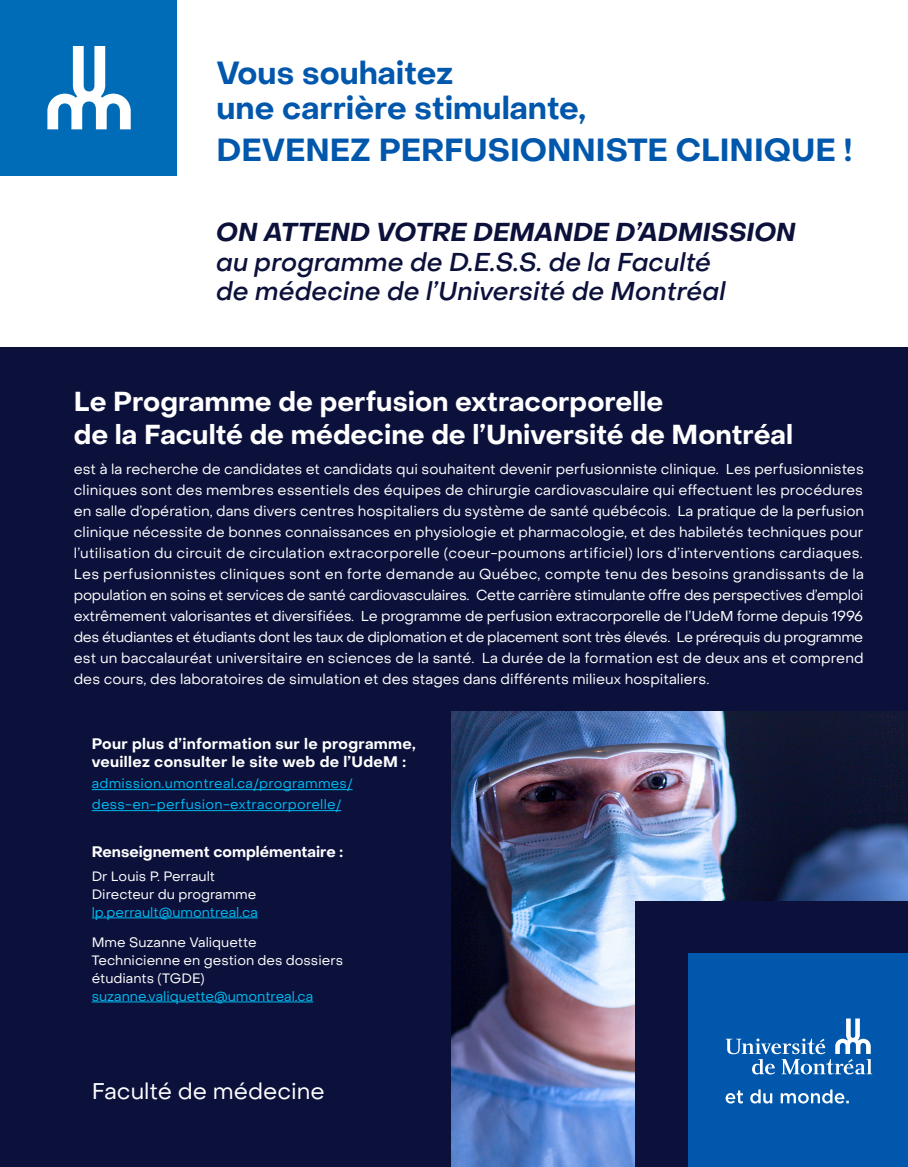
<style>
.page{position:relative;width:908px;height:1167px;background:#fff}
.page>*{position:absolute;margin:0;border:0;box-sizing:border-box;transform-origin:0 0}
.t1{font:700 31.5px "PP Object Sans";color:#0057ac}
.t2{font:700 27px "PP Object Sans";color:#fff}
.t3{font:italic 500 25.5px "PP Object Sans";color:#0b113a}
.t4{font:italic 700 25.5px "PP Object Sans";color:#0b113a}
.t5{font:22.5px "PP Object Sans";color:#fff}
.t6{font:700 15px "PP Object Sans";letter-spacing:.02em;color:#fff}
.t7{font:700 15px "PP Object Sans";color:#fff}
.t8{font:14.25px/21px "PP Object Sans";color:#fff}
.t9{font:14.25px "PP Object Sans";letter-spacing:-.025em;color:#fff}
.t10{font:13.5px/21px "PP Object Sans";letter-spacing:.01em;color:#00baf1}
.t11{font:13.5px "PP Object Sans";color:#fff}
</style>
<div class="page">
<div style="left:0;top:348px;width:907px;height:818px;background:#0b113a"></div>
<img style="left:452px;top:711px;width:455px;height:455px">
<div style="left:634px;top:901px;width:273px;height:265px;background:#0b113a"></div>
<hr style="left:92px;top:917px;width:166px;height:1px;background:#00baf1">
<hr style="left:92px;top:1001px;width:221px;height:1px;background:#00baf1">
<hr style="left:92px;top:789px;width:260px;height:1px;background:#00baf1">
<hr style="left:92px;top:810px;width:249px;height:1px;background:#00baf1">
<div style="left:0;top:0;width:176px;height:175px;background:#006bb6"></div>
<svg style="left:47px;top:46px;width:84px;height:83px"></svg>
<div style="left:688px;top:953px;width:219px;height:213px;background:#0057ac"></div>
<svg style="left:725px;top:1018px;width:147px;height:56px"></svg>
<svg style="left:725px;top:1089px;width:123px;height:14px"></svg>
<p class="t1" style="left:216px;top:54px;width:238px">Vous souhaitez</p>
<p class="t1" style="left:216px;top:89px;width:371px">une carrière stimulante,</p>
<p class="t1" style="left:216px;top:131px;width:637px">DEVENEZ PERFUSIONNISTE CLINIQUE !</p>
<p class="t4" style="left:216px;top:217px;width:581px">ON ATTEND VOTRE DEMANDE D’ADMISSION</p>
<p class="t3" style="left:216px;top:246px;width:496px">au programme de D.E.S.S. de la Faculté</p>
<p class="t3" style="left:216px;top:275px;width:511px">de médecine de l’Université de Montréal</p>
<p class="t2" style="left:74px;top:385px;width:591px">Le Programme de perfusion extracorporelle</p>
<p class="t2" style="left:74px;top:418px;width:720px">de la Faculté de médecine de l’Université de Montréal</p>
<p class="t8" style="left:74px;top:458px;width:791px">est à la recherche de candidates et candidats qui souhaitent devenir perfusionniste clinique. Les perfusionnistes</p>
<p class="t8" style="left:74px;top:479px;width:790px">cliniques sont des membres essentiels des équipes de chirurgie cardiovasculaire qui effectuent les procédures</p>
<p class="t8" style="left:74px;top:500px;width:791px">en salle d’opération, dans divers centres hospitaliers du système de santé québécois. La pratique de la perfusion</p>
<p class="t8" style="left:74px;top:521px;width:790px">clinique nécessite de bonnes connaissances en physiologie et pharmacologie, et des habiletés techniques pour</p>
<p class="t8" style="left:74px;top:542px;width:790px">l’utilisation du circuit de circulation extracorporelle (coeur-poumons artificiel) lors d’interventions cardiaques.</p>
<p class="t8" style="left:74px;top:563px;width:791px">Les perfusionnistes cliniques sont en forte demande au Québec, compte tenu des besoins grandissants de la population en soins et services de santé cardiovasculaires. Cette carrière stimulante offre des perspectives d’emploi</p>
<p class="t8" style="left:74px;top:605px;width:790px">extrêmement valorisantes et diversifiées. Le programme de perfusion extracorporelle de l’UdeM forme depuis 1996</p>
<p class="t9" style="left:74px;top:628px;width:790px">des étudiantes et étudiants dont les taux de diplomation et de placement sont très élevés. Le prérequis du programme</p>
<p class="t8" style="left:74px;top:647px;width:791px">est un baccalauréat universitaire en sciences de la santé. La durée de la formation est de deux ans et comprend des cours, des laboratoires de simulation et des stages dans différents milieux hospitaliers.</p>
<p class="t6" style="left:92px;top:734px;width:325px">Pour plus d’information sur le programme,</p>
<p class="t6" style="left:92px;top:752px;width:315px">veuillez consulter le site web de l’UdeM :</p>
<p class="t10" style="left:92px;top:773px;width:262px">admission.umontreal.ca/programmes/ dess-en-perfusion-extracorporelle/</p>
<p class="t7" style="left:92px;top:842px;width:253px">Renseignement complémentaire :</p>
<p class="t11" style="left:92px;top:867px;width:125px">Dr Louis P. Perrault</p>
<p class="t11" style="left:92px;top:885px;width:166px">Directeur du programme</p>
<p class="t10" style="left:92px;top:901px;width:167px">lp.perrault@umontreal.ca</p>
<p class="t11" style="left:92px;top:933px;width:166px">Mme Suzanne Valiquette</p>
<p class="t11" style="left:92px;top:951px;width:253px">Technicienne en gestion des dossiers</p>
<p class="t11" style="left:92px;top:969px;width:114px">étudiants (TGDE)</p>
<p class="t10" style="left:92px;top:985px;width:223px">suzanne.valiquette@umontreal.ca</p>
<p class="t5" style="left:92px;top:1077px;width:234px">Faculté de médecine</p>
</div>
